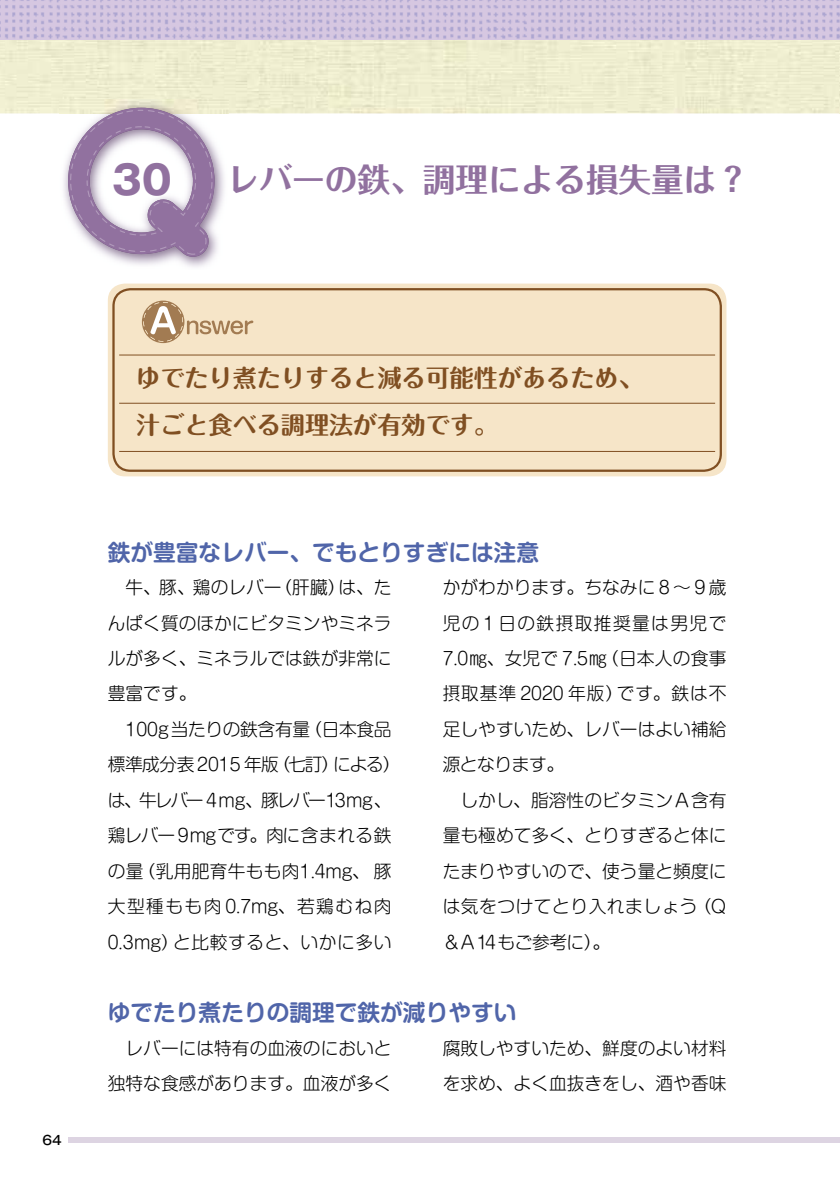
<style>
.page{position:relative;width:840px;height:1191px;background:#fff}
.page>*{position:absolute;margin:0;border:0;box-sizing:border-box;transform-origin:0 0}
.t1{font:700 39.6px "Gothic MB101 Pro";color:#91719f}
.t2{font:700 32.6px "Folk Pro";color:#91719f}
.t3{font:700 24px/46.8px "Maru Fo Pro";color:#804f22}
.t4{font:700 22.6px "Shin M Go Pro De";color:#5065a9}
.t5{font:300 17.8px/35.4px "Shin M Go Pro";color:#000}
.t6{font:500 12.8px "Gothic MB101 Pro";color:#000}
</style>
<div class="page">
<img style="left:0;top:0;width:839px;height:113px">
<img style="left:839px;top:40px;width:1px;height:73px">
<div style="left:108px;top:283px;width:618px;height:193px;background:#f6e5c8;border-radius:17px"></div>
<div style="left:112px;top:288px;width:609px;height:184px;border:2px solid #804f22;border-radius:17px"></div>
<hr style="left:119px;top:355px;width:595px;height:1px;background:#804f22">
<hr style="left:119px;top:403px;width:595px;height:1px;background:#804f22">
<hr style="left:119px;top:451px;width:595px;height:1px;background:#804f22">
<div style="left:68px;top:1137px;width:771px;height:5px;background:#ddd4e2"></div>
<img style="left:59px;top:99px;width:169px;height:168px">
<svg style="left:68px;top:108px;width:146px;height:149px"></svg>
<svg style="left:142px;top:300px;width:111px;height:43px"></svg>
<img style="left:839px;top:0;width:1px;height:40px">
<h1 class="t1" style="left:112px;top:147px;width:62px">30</h1>
<h2 class="t2" style="left:227px;top:152px;width:523px">レバーの鉄、調理による損失量は？</h2>
<p class="t6" style="left:43px;top:1129px;width:21px">64</p>
<h3 class="t3" style="left:136px;top:352px;width:507px">ゆでたり煮たりすると減る可能性があるため、汁ごと食べる調理法が有効です。</h3>
<p class="t4" style="left:108px;top:533px;width:432px">鉄が豊富なレバー、でもとりすぎには注意</p>
<p class="t5" style="left:108px;top:567px;width:294px">　牛、豚、鶏のレバー（肝臓）は、たんぱく質のほかにビタミンやミネラルが多く、ミネラルでは鉄が非常に豊富です。<br>　100g当たりの鉄含有量（日本食品標準成分表 2015 年版（七訂）による）は、牛レバー 4 mg、豚レバー13mg、鶏レバー9mgです。肉に含まれる鉄の量（乳用肥育牛もも肉1.4mg、豚大型種もも肉 0.7mg、若鶏むね肉<br>0.3mg）と比較すると、いかに多い</p>
<p class="t5" style="left:442px;top:567px;width:285px">かがわかります。ちなみに８～９歳児の1日の鉄摂取推奨量は男児で<br>7.0㎎、女児で 7.5㎎（日本人の食事摂取基準 2020 年版）です。鉄は不足しやすいため、レバーはよい補給源となります。<br>　しかし、脂溶性のビタミンＡ含有量も極めて多く、とりすぎると体にたまりやすいので、使う量と頻度には気をつけてとり入れましょう（Q＆A１4もご参考に）。</p>
<p class="t4" style="left:108px;top:994px;width:410px">ゆでたり煮たりの調理で鉄が減りやすい</p>
<p class="t5" style="left:108px;top:1028px;width:285px">　レバーには特有の血液のにおいと独特な食感があります。血液が多く</p>
<p class="t5" style="left:442px;top:1028px;width:285px">腐敗しやすいため、鮮度のよい材料を求め、よく血抜きをし、酒や香味</p>
</div>
